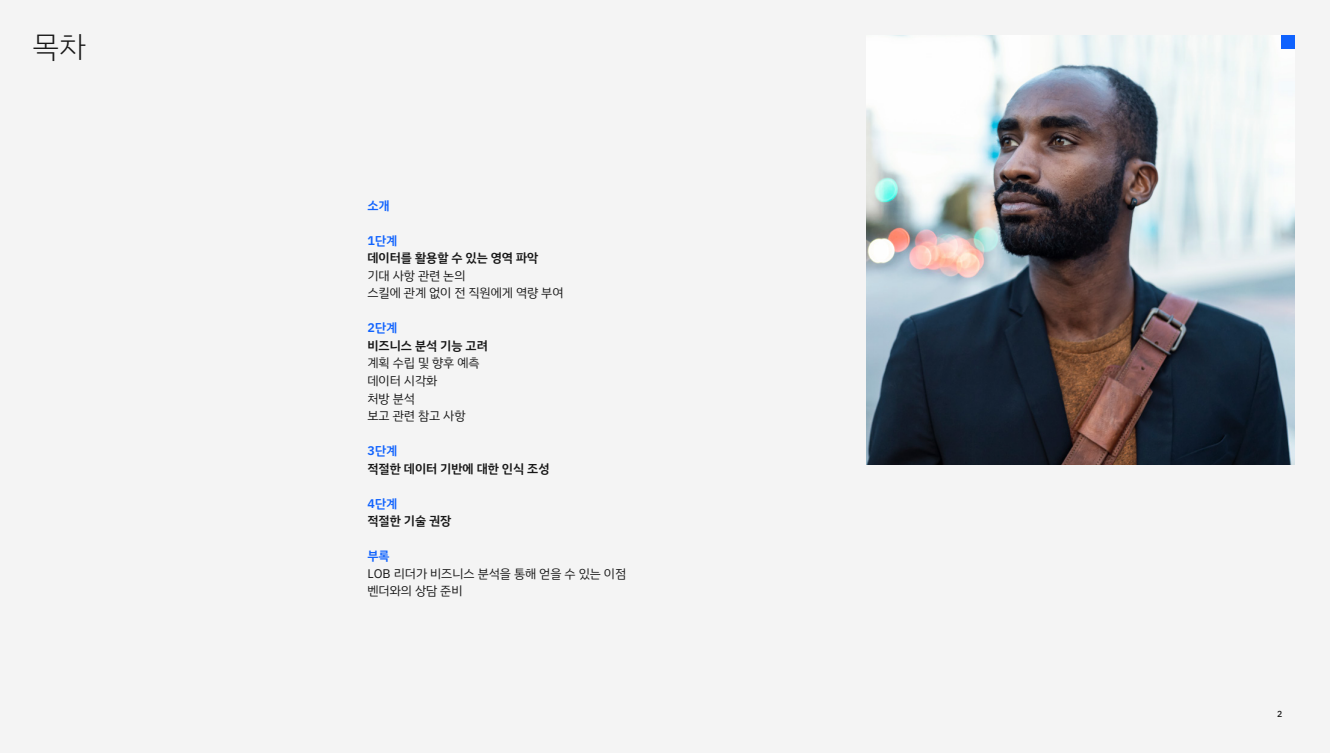
<style>
.page{position:relative;width:1330px;height:753px;background:#fff}
.page>*{position:absolute;margin:0;border:0;box-sizing:border-box;transform-origin:0 0}
.t1{font:300 30px "IBM Plex Sans KR";color:#161616}
.t2{font:12.5px/17.5px "IBM Plex Sans KR";color:#161616}
.t3{font:12.5px/17.5px "IBM Plex Sans KR Sm Bld";color:#161616}
.t4{font:12.5px "IBM Plex Sans KR Sm Bld";color:#0f62fe}
.t5{font:500 8.75px "IBM Plex Sans";color:#161616}
.s1{font-family:"IBM Plex Sans";font-weight:600;color:#0f62fe}
.s2{color:#0f62fe}
.s3{font-family:"IBM Plex Sans"}
</style>
<div class="page">
<div style="left:0;top:0;width:1330px;height:752px;background:#f4f4f4"></div>
<img style="left:866px;top:35px;width:429px;height:429px">
<div style="left:1281px;top:35px;width:14px;height:14px;background:#0f62fe"></div>
<h1 class="t1" style="left:32px;top:29px;width:55px">목차</h1>
<p class="t4" style="left:368px;top:198px;width:24px">소개</p>
<p class="t3" style="left:368px;top:232px;width:172px"><span class="s1">1</span><span class="s2">단계<br></span>데이터를 활용할 수 있는 영역 파악</p>
<p class="t2" style="left:368px;top:267px;width:198px">기대 사항 관련 논의<br>스킬에 관계 없이 전 직원에게 역량 부여</p>
<p class="t3" style="left:368px;top:319px;width:122px"><span class="s1">2</span><span class="s2">단계<br></span>비즈니스 분석 기능 고려</p>
<p class="t2" style="left:368px;top:354px;width:114px">계획 수립및 향후 예측 데이터 시각화<br>처방 분석<br>보고 관련 참고 사항</p>
<p class="t3" style="left:368px;top:442px;width:184px"><span class="s1">3</span><span class="s2">단계<br></span>적절한 데이터 기반에 대한 인식 조성</p>
<p class="t3" style="left:368px;top:494px;width:85px"><span class="s1">4</span><span class="s2">단계<br></span>적절한 기술 권장</p>
<p class="t4" style="left:368px;top:548px;width:24px">부록</p>
<p class="t2" style="left:368px;top:564px;width:260px"><span class="s3">LOB</span> 리더가 비즈니스 분석을 통해 얻을 수 있는 이점 벤더와의 상담 준비</p>
<p class="t5" style="left:1277px;top:706px;width:7px">2</p>
</div>
